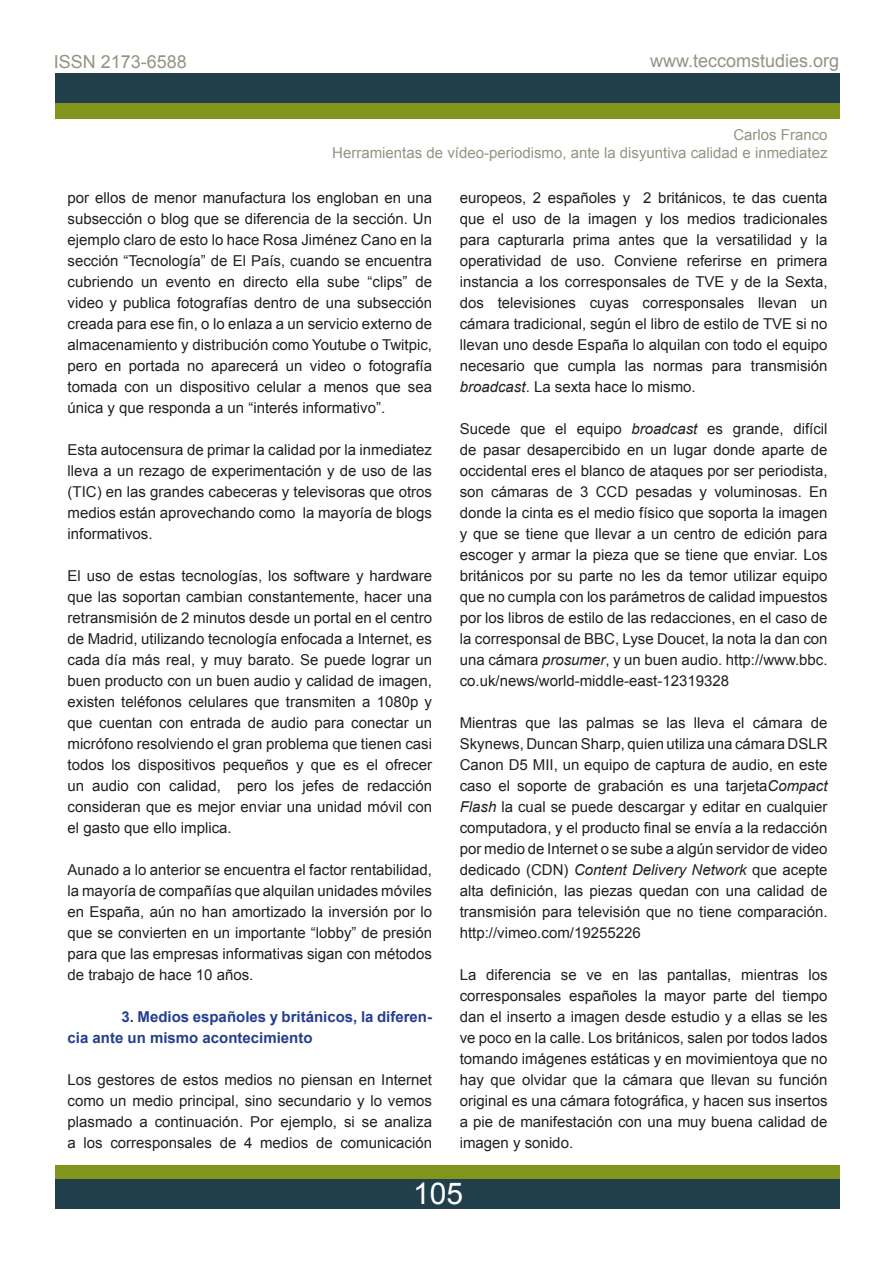
<style>
.page{position:relative;width:893px;height:1263px;background:#fff}
.page>*{position:absolute;margin:0;border:0;box-sizing:border-box;transform-origin:0 0}
.t1{font:30px "Arial";color:#fff}
.t2{font:18px "Arial";color:#959383}
.t3{font:15px/21px "Arial";color:#231f20;text-align:justify}
.t4{font:15px "Arial";color:#959383}
.t5{font:700 15px/21px "Arial";color:#253f8e}
.s1{font-style:italic}
</style>
<div class="page">
<div style="left:55px;top:1165px;width:784px;height:30px;background:#81951c"></div>
<div style="left:55px;top:1179px;width:784px;height:30px;background:#213f4a"></div>
<div style="left:55px;top:90px;width:784px;height:29px;background:#81951c"></div>
<div style="left:55px;top:73px;width:784px;height:29px;background:#213f4a"></div>
<p class="t2" style="left:54px;top:50px;width:135px">ISSN 2173-6588</p>
<p class="t2" style="left:650px;top:49px;width:191px">www.teccomstudies.org</p>
<p class="t4" style="left:733px;top:125px;width:96px">Carlos Franco</p>
<p class="t4" style="left:332px;top:143px;width:497px">Herramientas de vídeo-periodismo, ante la disyuntiva calidad e inmediatez</p>
<p class="t3" style="left:68px;top:188px;width:366px">por ellos de menor manufactura los engloban en una subsección o blog que se diferencia de la sección. Un ejemplo claro de esto lo hace Rosa Jiménez Cano en la sección “Tecnología” de El País, cuando se encuentra cubriendo un evento en directo ella sube “clips” de video y publica fotografías dentro de una subsección creada para ese fin, o lo enlaza a un servicio externo de almacenamiento y distribución como Youtube o Twitpic, pero en portada no aparecerá un video o fotografía tomada con un dispositivo celular a menos que sea única y que responda a un “interés informativo”.</p>
<p class="t3" style="left:68px;top:440px;width:366px">Esta autocensura de primar la calidad por la inmediatez lleva a un rezago de experimentación y de uso de las (TIC) en las grandes cabeceras y televisoras que otros medios están aprovechando como la mayoría de blogs informativos.</p>
<p class="t3" style="left:68px;top:566px;width:366px">El uso de estas tecnologías, los software y hardware que las soportan cambian constantemente, hacer una retransmisión de 2 minutos desde un portal en el centro de Madrid, utilizando tecnología enfocada a Internet, es cada día más real, y muy barato. Se puede lograr un buen producto con un buen audio y calidad de imagen, existen teléfonos celulares que transmiten a 1080p y que cuentan con entrada de audio para conectar un micrófono resolviendo el gran problema que tienen casi todos los dispositivos pequeños y que es el ofrecer un audio con calidad, pero los jefes de redacción consideran que es mejor enviar una unidad móvil con el gasto que ello implica.</p>
<p class="t3" style="left:68px;top:860px;width:366px">Aunado a lo anterior se encuentra el factor rentabilidad, la mayoría de compañías que alquilan unidades móviles en España, aún no han amortizado la inversión por lo que se convierten en un importante “lobby” de presión para que las empresas informativas sigan con métodos de trabajo de hace 10 años.</p>
<p class="t5" style="left:68px;top:1007px;width:366px;text-indent:54px">3. Medios españoles y británicos, la diferen&shy;cia ante un mismo acontecimiento</p>
<p class="t3" style="left:68px;top:1070px;width:366px">Los gestores de estos medios no piensan en Internet como un medio principal, sino secundario y lo vemos plasmado a continuación. Por ejemplo, si se analiza a los corresponsales de 4 medios de comunicación</p>
<p class="t3" style="left:460px;top:188px;width:369px">europeos, 2 españoles y 2 británicos, te das cuenta que el uso de la imagen y los medios tradicionales para capturarla prima antes que la versatilidad y la operatividad de uso. Conviene referirse en primera instancia a los corresponsales de TVE y de la Sexta, dos televisiones cuyas corresponsales llevan un cámara tradicional, según el libro de estilo de TVE si no llevan uno desde España lo alquilan con todo el equipo necesario que cumpla las normas para transmisión <span class="s1">broadcast</span>. La sexta hace lo mismo.</p>
<p class="t3" style="left:460px;top:419px;width:369px">Sucede que el equipo <span class="s1">broadcast</span> es grande, difícil de pasar desapercibido en un lugar donde aparte de occidental eres el blanco de ataques por ser periodista, son cámaras de 3 CCD pesadas y voluminosas. En donde la cinta es el medio físico que soporta la imagen y que se tiene que llevar a un centro de edición para escoger y armar la pieza que se tiene que enviar. Los británicos por su parte no les da temor utilizar equipo que no cumpla con los parámetros de calidad impuestos por los libros de estilo de las redacciones, en el caso de la corresponsal de BBC, Lyse Doucet, la nota la dan con una cámara <span class="s1">prosumer</span>, y un buen audio. http://www.bbc. co.uk/news/world-middle-east-12319328</p>
<p class="t3" style="left:460px;top:713px;width:369px">Mientras que las palmas se las lleva el cámara de Skynews, Duncan Sharp, quien utiliza una cámara DSLR Canon D5 MII, un equipo de captura de audio, en este caso el soporte de grabación es una tarjeta<span class="s1">Compact Flash</span> la cual se puede descargar y editar en cualquier computadora, y el producto final se envía a la redacción por medio de Internet o se sube a algún servidor de video dedicado (CDN) <span class="s1">Content Delivery Network</span> que acepte alta definición, las piezas quedan con una calidad de transmisión para televisión que no tiene comparación. http://vimeo.com/19255226</p>
<p class="t3" style="left:460px;top:965px;width:369px">La diferencia se ve en las pantallas, mientras los corresponsales españoles la mayor parte del tiempo dan el inserto a imagen desde estudio y a ellas se les ve poco en la calle. Los británicos, salen por todos lados tomando imágenes estáticas y en movimientoya que no hay que olvidar que la cámara que llevan su función original es una cámara fotográfica, y hacen sus insertos a pie de manifestación con una muy buena calidad de imagen y sonido.</p>
<p class="t1" style="left:413px;top:1174px;width:52px">105</p>
</div>
